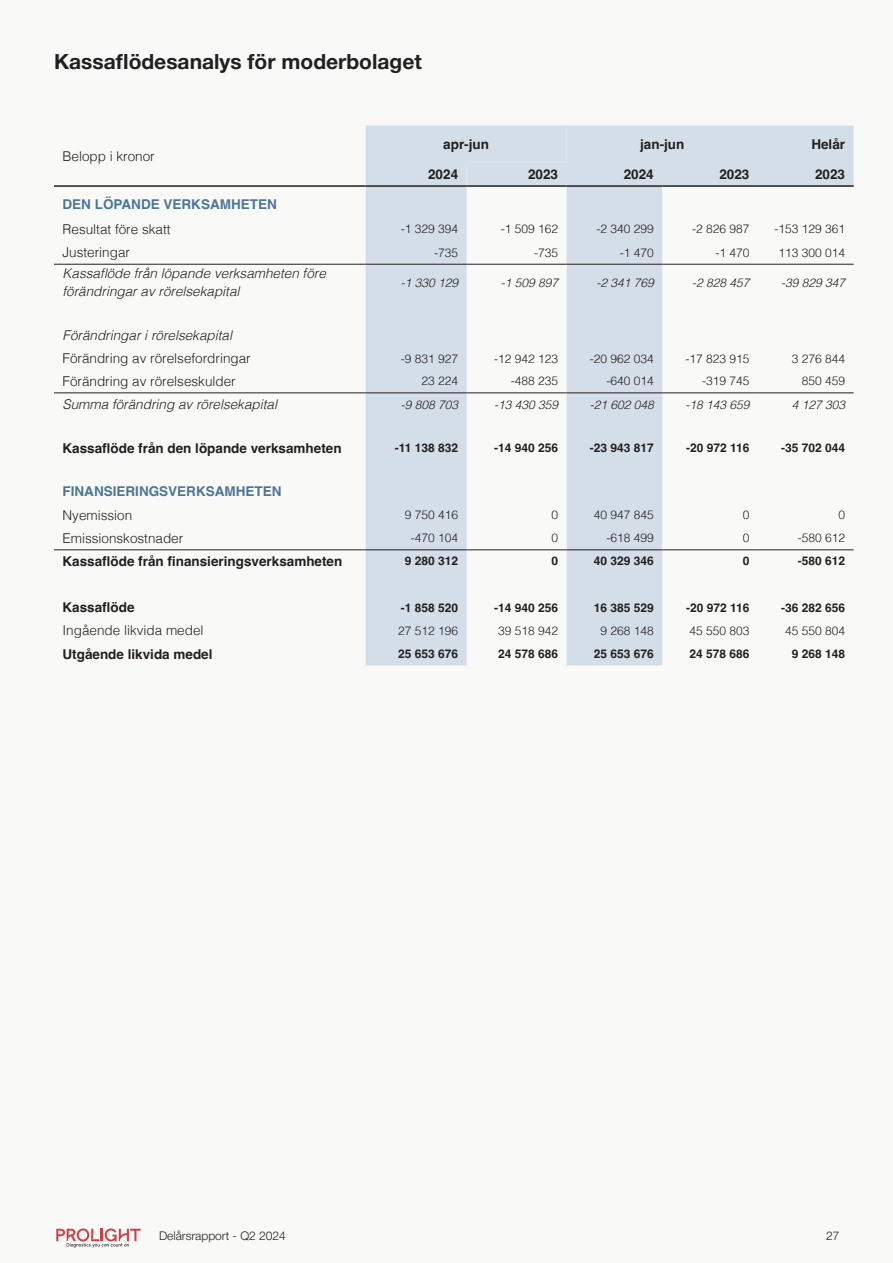
<style>
.page{position:relative;width:893px;height:1263px;background:#f9faf8}
.page>*{position:absolute;margin:0;border:0;box-sizing:border-box;transform-origin:0 0}
.t1{font:700 21px "Helvetica Neue";color:#231f20}
.Karla_Tabelltext{font:300 13.5px "Helvetica";color:#231f20}
.Karla_Bold{font:700 13.5px "Helvetica";color:#231f20}
.Karla_Tabelltext-2{font:italic 300 13.5px "Helvetica";color:#231f20}
.Karla_Italic{font:italic 300 13.5px "Helvetica";color:#231f20}
.Karla_Bold-2{font:700 13.5px "Helvetica";color:#4e7597}
.Karla_Tabelltext-3{font:700 13.5px "Helvetica";color:#4e7597}
.Karla_högerjusterat{font:700 13.5px "Helvetica";color:#231f20}
.Karla_Tabelltext-4{font:700 13.5px "Helvetica";color:#231f20}
.Lato_Siffror_högerjusterat{font:300 12px "Helvetica";color:#231f20}
.Lato_Bold_högerjusterad{font:700 12px "Helvetica";color:#231f20}
.Lato_Siffror_högerjusterat-2{font:italic 300 12px "Helvetica";color:#231f20}
.t2{font:300 12px "Helvetica Neue";color:#231f20}
</style>
<div class="page">
<svg style="left:56px;top:1228px;width:85px;height:19px"></svg>
<div style="left:366px;top:125px;width:101px;height:540px;background:#d3dee8"></div>
<svg style="left:467px;top:125px;width:387px;height:540px"></svg>
<hr style="left:54px;top:550px;width:312px;height:1px;background:#231f20">
<hr style="left:366px;top:550px;width:101px;height:1px;background:#231f20">
<hr style="left:467px;top:550px;width:100px;height:1px;background:#231f20">
<hr style="left:567px;top:550px;width:95px;height:1px;background:#231f20">
<hr style="left:662px;top:550px;width:96px;height:1px;background:#231f20">
<hr style="left:758px;top:550px;width:96px;height:1px;background:#231f20">
<hr style="left:54px;top:393px;width:312px;height:1px;background:#231f20">
<hr style="left:366px;top:393px;width:101px;height:1px;background:#231f20">
<hr style="left:467px;top:393px;width:100px;height:1px;background:#231f20">
<hr style="left:567px;top:393px;width:95px;height:1px;background:#231f20">
<hr style="left:662px;top:393px;width:96px;height:1px;background:#231f20">
<hr style="left:758px;top:393px;width:96px;height:1px;background:#231f20">
<hr style="left:54px;top:264px;width:312px;height:1px;background:#231f20">
<hr style="left:366px;top:264px;width:101px;height:1px;background:#231f20">
<hr style="left:467px;top:264px;width:100px;height:1px;background:#231f20">
<hr style="left:567px;top:264px;width:95px;height:1px;background:#231f20">
<hr style="left:662px;top:264px;width:96px;height:1px;background:#231f20">
<hr style="left:758px;top:264px;width:96px;height:1px;background:#231f20">
<hr style="left:54px;top:185px;width:312px;height:2px;background:#231f20">
<hr style="left:366px;top:185px;width:101px;height:2px;background:#231f20">
<hr style="left:467px;top:185px;width:100px;height:2px;background:#231f20">
<hr style="left:567px;top:185px;width:95px;height:2px;background:#231f20">
<hr style="left:662px;top:185px;width:96px;height:2px;background:#231f20">
<hr style="left:758px;top:185px;width:96px;height:2px;background:#231f20">
<p class="t1" style="left:54px;top:45px;width:369px">Kassaflödesanalys för moderbolaget</p>
<p class="Karla_Tabelltext" style="left:63px;top:144px;width:94px">Belopp i kronor</p>
<p class="Karla_Tabelltext-4" style="left:443px;top:133px;width:47px">apr-jun</p>
<p class="Karla_Tabelltext-4" style="left:640px;top:133px;width:46px">jan-jun</p>
<p class="Karla_Tabelltext-4" style="left:811px;top:133px;width:35px">Helår</p>
<p class="Karla_högerjusterat" style="left:428px;top:164px;width:32px">2024</p>
<p class="Karla_högerjusterat" style="left:528px;top:164px;width:32px">2023</p>
<p class="Karla_högerjusterat" style="left:624px;top:164px;width:32px">2024</p>
<p class="Karla_högerjusterat" style="left:719px;top:164px;width:32px">2023</p>
<p class="Karla_högerjusterat" style="left:815px;top:164px;width:32px">2023</p>
<p class="Karla_Tabelltext-3" style="left:63px;top:193px;width:216px">DEN LÖPANDE VERKSAMHETEN</p>
<p class="Karla_Tabelltext" style="left:63px;top:218px;width:110px">Resultat före skatt</p>
<p class="Lato_Siffror_högerjusterat" style="left:401px;top:219px;width:59px">-1 329 394</p>
<p class="Lato_Siffror_högerjusterat" style="left:501px;top:219px;width:59px">-1 509 162</p>
<p class="Lato_Siffror_högerjusterat" style="left:596px;top:219px;width:59px">-2 340 299</p>
<p class="Lato_Siffror_högerjusterat" style="left:692px;top:219px;width:59px">-2 826 987</p>
<p class="Lato_Siffror_högerjusterat" style="left:774px;top:219px;width:72px">-153 129 361</p>
<p class="Karla_Tabelltext" style="left:63px;top:241px;width:69px">Justeringar</p>
<p class="Lato_Siffror_högerjusterat" style="left:434px;top:242px;width:26px">-735</p>
<p class="Lato_Siffror_högerjusterat" style="left:534px;top:242px;width:26px">-735</p>
<p class="Lato_Siffror_högerjusterat" style="left:620px;top:242px;width:36px">-1 470</p>
<p class="Lato_Siffror_högerjusterat" style="left:715px;top:242px;width:36px">-1 470</p>
<p class="Lato_Siffror_högerjusterat" style="left:778px;top:242px;width:68px">113 300 014</p>
<p class="Karla_Tabelltext-2" style="left:63px;top:262px;width:265px">Kassaflöde från löpande verksamheten före</p>
<p class="Karla_Tabelltext-2" style="left:63px;top:280px;width:179px">förändringar av rörelsekapital</p>
<p class="Lato_Siffror_högerjusterat-2" style="left:401px;top:272px;width:59px">-1 330 129</p>
<p class="Lato_Siffror_högerjusterat-2" style="left:501px;top:272px;width:59px">-1 509 897</p>
<p class="Lato_Siffror_högerjusterat-2" style="left:596px;top:272px;width:59px">-2 341 769</p>
<p class="Lato_Siffror_högerjusterat-2" style="left:692px;top:272px;width:59px">-2 828 457</p>
<p class="Lato_Siffror_högerjusterat-2" style="left:781px;top:272px;width:66px">-39 829 347</p>
<p class="Karla_Italic" style="left:63px;top:324px;width:171px">Förändringar i rörelsekapital</p>
<p class="Karla_Tabelltext" style="left:63px;top:347px;width:190px">Förändring av rörelsefordringar</p>
<p class="Lato_Siffror_högerjusterat" style="left:401px;top:348px;width:59px">-9 831 927</p>
<p class="Lato_Siffror_högerjusterat" style="left:494px;top:348px;width:66px">-12 942 123</p>
<p class="Lato_Siffror_högerjusterat" style="left:590px;top:348px;width:66px">-20 962 034</p>
<p class="Lato_Siffror_högerjusterat" style="left:685px;top:348px;width:66px">-17 823 915</p>
<p class="Lato_Siffror_högerjusterat" style="left:792px;top:348px;width:55px">3 276 844</p>
<p class="Karla_Tabelltext" style="left:63px;top:370px;width:175px">Förändring av rörelseskulder</p>
<p class="Lato_Siffror_högerjusterat" style="left:421px;top:371px;width:38px">23 224</p>
<p class="Lato_Siffror_högerjusterat" style="left:511px;top:371px;width:49px">-488 235</p>
<p class="Lato_Siffror_högerjusterat" style="left:606px;top:371px;width:49px">-640 014</p>
<p class="Lato_Siffror_högerjusterat" style="left:702px;top:371px;width:49px">-319 745</p>
<p class="Lato_Siffror_högerjusterat" style="left:802px;top:371px;width:45px">850 459</p>
<p class="Karla_Italic" style="left:63px;top:393px;width:216px">Summa förändring av rörelsekapital</p>
<p class="Lato_Siffror_högerjusterat-2" style="left:401px;top:394px;width:59px">-9 808 703</p>
<p class="Lato_Siffror_högerjusterat-2" style="left:494px;top:394px;width:66px">-13 430 359</p>
<p class="Lato_Siffror_högerjusterat-2" style="left:590px;top:394px;width:66px">-21 602 048</p>
<p class="Lato_Siffror_högerjusterat-2" style="left:685px;top:394px;width:66px">-18 143 659</p>
<p class="Lato_Siffror_högerjusterat-2" style="left:792px;top:394px;width:55px">4 127 303</p>
<p class="Karla_Bold" style="left:63px;top:437px;width:281px">Kassaflöde från den löpande verksamheten</p>
<p class="Lato_Bold_högerjusterad" style="left:395px;top:439px;width:65px">-11 138 832</p>
<p class="Lato_Bold_högerjusterad" style="left:494px;top:439px;width:66px">-14 940 256</p>
<p class="Lato_Bold_högerjusterad" style="left:590px;top:439px;width:66px">-23 943 817</p>
<p class="Lato_Bold_högerjusterad" style="left:686px;top:439px;width:65px">-20 972 116</p>
<p class="Lato_Bold_högerjusterad" style="left:781px;top:439px;width:66px">-35 702 044</p>
<p class="Karla_Bold-2" style="left:63px;top:481px;width:221px">FINANSIERINGSVERKSAMHETEN</p>
<p class="Karla_Tabelltext" style="left:63px;top:503px;width:71px">Nyemission</p>
<p class="Lato_Siffror_högerjusterat" style="left:405px;top:505px;width:55px">9 750 416</p>
<p class="Lato_Siffror_högerjusterat" style="left:551px;top:505px;width:8px">0</p>
<p class="Lato_Siffror_högerjusterat" style="left:594px;top:505px;width:62px">40 947 845</p>
<p class="Lato_Siffror_högerjusterat" style="left:743px;top:505px;width:8px">0</p>
<p class="Lato_Siffror_högerjusterat" style="left:838px;top:505px;width:8px">0</p>
<p class="Karla_Tabelltext" style="left:63px;top:527px;width:122px">Emissionskostnader</p>
<p class="Lato_Siffror_högerjusterat" style="left:411px;top:528px;width:49px">-470 104</p>
<p class="Lato_Siffror_högerjusterat" style="left:551px;top:528px;width:8px">0</p>
<p class="Lato_Siffror_högerjusterat" style="left:606px;top:528px;width:49px">-618 499</p>
<p class="Lato_Siffror_högerjusterat" style="left:743px;top:528px;width:8px">0</p>
<p class="Lato_Siffror_högerjusterat" style="left:798px;top:528px;width:49px">-580 612</p>
<p class="Karla_Bold" style="left:63px;top:550px;width:281px">Kassaflöde från finansieringsverksamheten</p>
<p class="Lato_Bold_högerjusterad" style="left:405px;top:551px;width:55px">9 280 312</p>
<p class="Lato_Bold_högerjusterad" style="left:551px;top:551px;width:8px">0</p>
<p class="Lato_Bold_högerjusterad" style="left:594px;top:551px;width:62px">40 329 346</p>
<p class="Lato_Bold_högerjusterad" style="left:743px;top:551px;width:8px">0</p>
<p class="Lato_Bold_högerjusterad" style="left:798px;top:551px;width:49px">-580 612</p>
<p class="Karla_Bold" style="left:63px;top:596px;width:74px">Kassaflöde</p>
<p class="Lato_Bold_högerjusterad" style="left:401px;top:598px;width:59px">-1 858 520</p>
<p class="Lato_Bold_högerjusterad" style="left:494px;top:598px;width:66px">-14 940 256</p>
<p class="Lato_Bold_högerjusterad" style="left:594px;top:598px;width:62px">16 385 529</p>
<p class="Lato_Bold_högerjusterad" style="left:686px;top:598px;width:65px">-20 972 116</p>
<p class="Lato_Bold_högerjusterad" style="left:781px;top:598px;width:66px">-36 282 656</p>
<p class="Karla_Tabelltext" style="left:63px;top:619px;width:143px">Ingående likvida medel</p>
<p class="Lato_Siffror_högerjusterat" style="left:398px;top:620px;width:62px">27 512 196</p>
<p class="Lato_Siffror_högerjusterat" style="left:498px;top:620px;width:62px">39 518 942</p>
<p class="Lato_Siffror_högerjusterat" style="left:600px;top:620px;width:55px">9 268 148</p>
<p class="Lato_Siffror_högerjusterat" style="left:689px;top:620px;width:62px">45 550 803</p>
<p class="Lato_Siffror_högerjusterat" style="left:785px;top:620px;width:62px">45 550 804</p>
<p class="Karla_Bold" style="left:63px;top:643px;width:152px">Utgående likvida medel</p>
<p class="Lato_Bold_högerjusterad" style="left:398px;top:644px;width:62px">25 653 676</p>
<p class="Lato_Bold_högerjusterad" style="left:498px;top:644px;width:62px">24 578 686</p>
<p class="Lato_Bold_högerjusterad" style="left:594px;top:644px;width:62px">25 653 676</p>
<p class="Lato_Bold_högerjusterad" style="left:689px;top:644px;width:62px">24 578 686</p>
<p class="Lato_Bold_högerjusterad" style="left:792px;top:644px;width:55px">9 268 148</p>
<p class="t2" style="left:159px;top:1225px;width:128px">Delårsrapport - Q2 2024</p>
<p class="t2" style="left:826px;top:1225px;width:15px">27</p>
</div>
